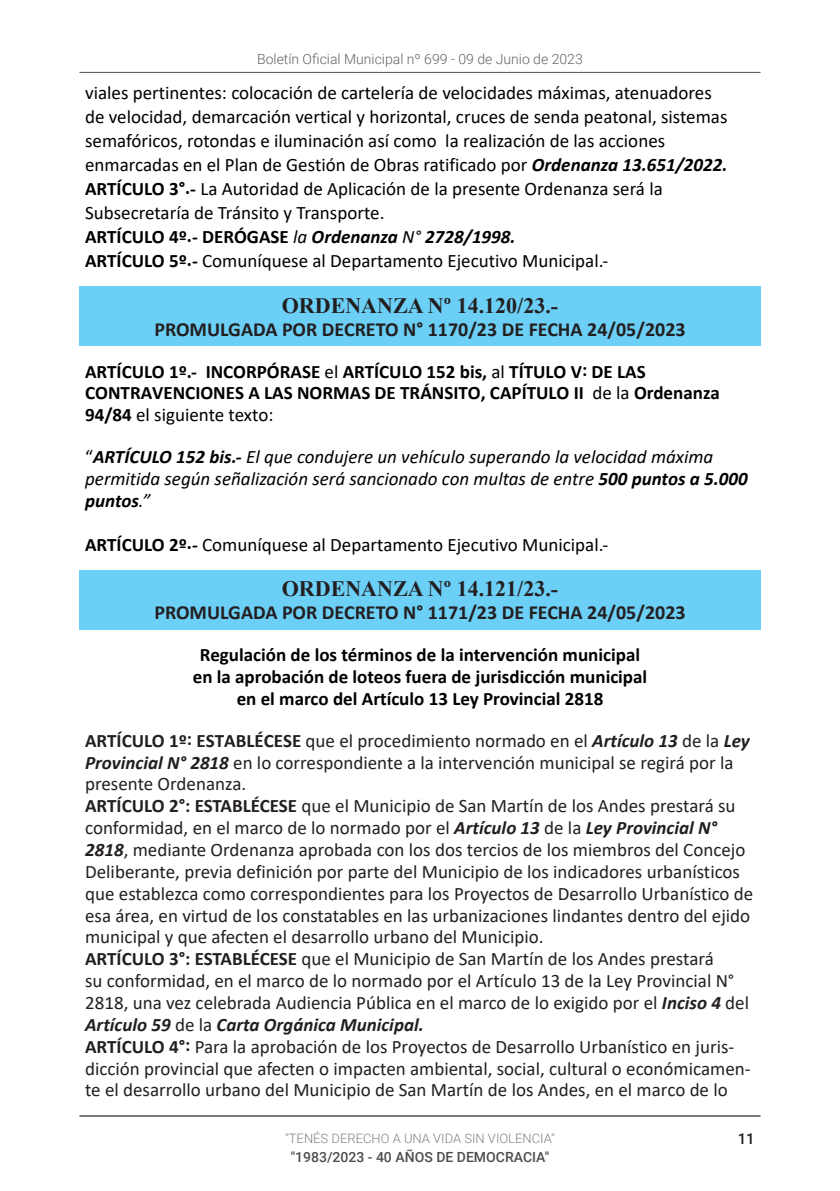
<style>
.page{position:relative;width:840px;height:1191px;background:#fff}
.page>*{position:absolute;margin:0;border:0;box-sizing:border-box;transform-origin:0 0}
.ordenanzas{font:700 22px "Times New Roman";color:#231f20}
.ordenanzas-2{font:700 20px "Calibri";color:#231f20}
.t1{font:19px/21.8px "Calibri";color:#231f20}
.t2{font:19px/24px "Calibri";color:#000}
.t3{font:700 19px/21.8px "Calibri";color:#000}
.t4{font:italic 19px/21.8px "Calibri";color:#000}
.t5{font:500 15px "Roboto";color:#231f20}
.t6{font:300 14px "Roboto";color:#636366}
.t7{font:500 14px "Roboto";color:#231f20}
.t8{font:300 13px "Roboto";color:#808285}
.s1{font-weight:700;font-style:italic}
.s2{font-weight:700}
.s3{font-style:italic}
.s4{font-weight:400}
.s5{font-style:normal}
</style>
<div class="page">
<hr style="left:79px;top:72px;width:681px;height:1px;background:#231f20">
<hr style="left:79px;top:1115px;width:681px;height:2px;background:#231f20">
<div style="left:79px;top:286px;width:681px;height:60px;background:#6bcff6"></div>
<div style="left:79px;top:570px;width:681px;height:60px;background:#6bcff6"></div>
<p class="t6" style="left:257px;top:50px;width:327px">Boletín Oficial Municipal nº 699 - 09 de Junio de 2023</p>
<p class="t2" style="left:85px;top:81px;width:643px">viales pertinentes: colocación de cartelería de velocidades máximas, atenuadores de velocidad, demarcación vertical y horizontal, cruces de senda peatonal, sistemas semafóricos, rotondas e iluminación así como la realización de las acciones enmarcadas en el Plan de Gestión de Obras ratificado por <span class="s1">Ordenanza 13.651/2022.<br></span><span class="s2">ARTÍCULO 3°.-</span> La Autoridad de Aplicación de la presente Ordenanza será la Subsecretaría de Tránsito y Transporte.<br><span class="s2">ARTÍCULO 4º.- DERÓGASE</span> <span class="s3">la</span> <span class="s1">Ordenanza</span> <span class="s3">N°</span> <span class="s1">2728/1998.<br></span><span class="s2">ARTÍCULO 5º.-</span> Comuníquese al Departamento Ejecutivo Municipal.-</p>
<p class="ordenanzas" style="left:281px;top:289px;width:278px">ORDENANZA Nº 14.120/23.-</p>
<p class="ordenanzas-2" style="left:154px;top:315px;width:532px">PROMULGADA POR DECRETO N° 1170/23 DE FECHA 24/05/2023</p>
<p class="t3" style="left:85px;top:360px;width:635px">ARTÍCULO 1º.- INCORPÓRASE <span class="s4">el</span> ARTÍCULO 152 bis, <span class="s4">al</span> TÍTULO V: DE LAS<br>CONTRAVENCIONES A LAS NORMAS DE TRÁNSITO, CAPÍTULO II <span class="s4">de la</span> Ordenanza<br>94/84 <span class="s4">el siguiente texto:</span></p>
<p class="t4" style="left:85px;top:445px;width:663px"><span class="s5">“</span><span class="s2">ARTÍCULO 152 bis.-</span> El que condujere un vehículo superando la velocidad máxima permitida según señalización será sancionado con multas de entre <span class="s2">500 puntos a 5.000 puntos</span>.”</p>
<p class="t2" style="left:85px;top:532px;width:524px"><span class="s2">ARTÍCULO 2º.-</span> Comuníquese al Departamento Ejecutivo Municipal.-</p>
<p class="ordenanzas" style="left:281px;top:573px;width:278px">ORDENANZA Nº 14.121/23.-</p>
<p class="ordenanzas-2" style="left:154px;top:598px;width:532px">PROMULGADA POR DECRETO N° 1171/23 DE FECHA 24/05/2023</p>
<p class="t3" style="left:193px;top:643px;width:456px;text-align:center">Regulación de los términos de la intervención municipal en la aprobación de loteos fuera de jurisdicción municipal en el marco del Artículo 13 Ley Provincial 2818</p>
<p class="t1" style="left:85px;top:729px;width:669px"><span class="s2">ARTÍCULO 1º: ESTABLÉCESE</span> que el procedimiento normado en el <span class="s1">Artículo 13</span> de la <span class="s1">Ley Provincial N° 2818</span> en lo correspondiente a la intervención municipal se regirá por la presente Ordenanza.<br><span class="s2">ARTÍCULO 2°: ESTABLÉCESE</span> que el Municipio de San Martín de los Andes prestará su conformidad, en el marco de lo normado por el <span class="s1">Artículo 13</span> de la <span class="s1">Ley Provincial N° 2818</span>, mediante Ordenanza aprobada con los dos tercios de los miembros del Concejo Deliberante, previa definición por parte del Municipio de los indicadores urbanísticos que establezca como correspondientes para los Proyectos de Desarrollo Urbanístico de esa área, en virtud de los constatables en las urbanizaciones lindantes dentro del ejido municipal y que afecten el desarrollo urbano del Municipio.<br><span class="s2">ARTÍCULO 3°: ESTABLÉCESE</span> que el Municipio de San Martín de los Andes prestará<br>su conformidad, en el marco de lo normado por el Artículo 13 de la Ley Provincial N° 2818, una vez celebrada Audiencia Pública en el marco de lo exigido por el <span class="s1">Inciso 4</span> del <span class="s1">Artículo 59</span> de la <span class="s1">Carta Orgánica Municipal.<br></span><span class="s2">ARTÍCULO 4°:</span> Para la aprobación de los Proyectos de Desarrollo Urbanístico en juris&shy;dicción provincial que afecten o impacten ambiental, social, cultural o económicamen&shy;te el desarrollo urbano del Municipio de San Martín de los Andes, en el marco de lo</p>
<p class="t8" style="left:285px;top:1129px;width:271px">"TENÉS DERECHO A UNA VIDA SIN VIOLENCIA"</p>
<p class="t5" style="left:737px;top:1128px;width:19px">11</p>
<p class="t7" style="left:290px;top:1147px;width:260px">"1983/2023 - 40 AÑOS DE DEMOCRACIA"</p>
</div>
